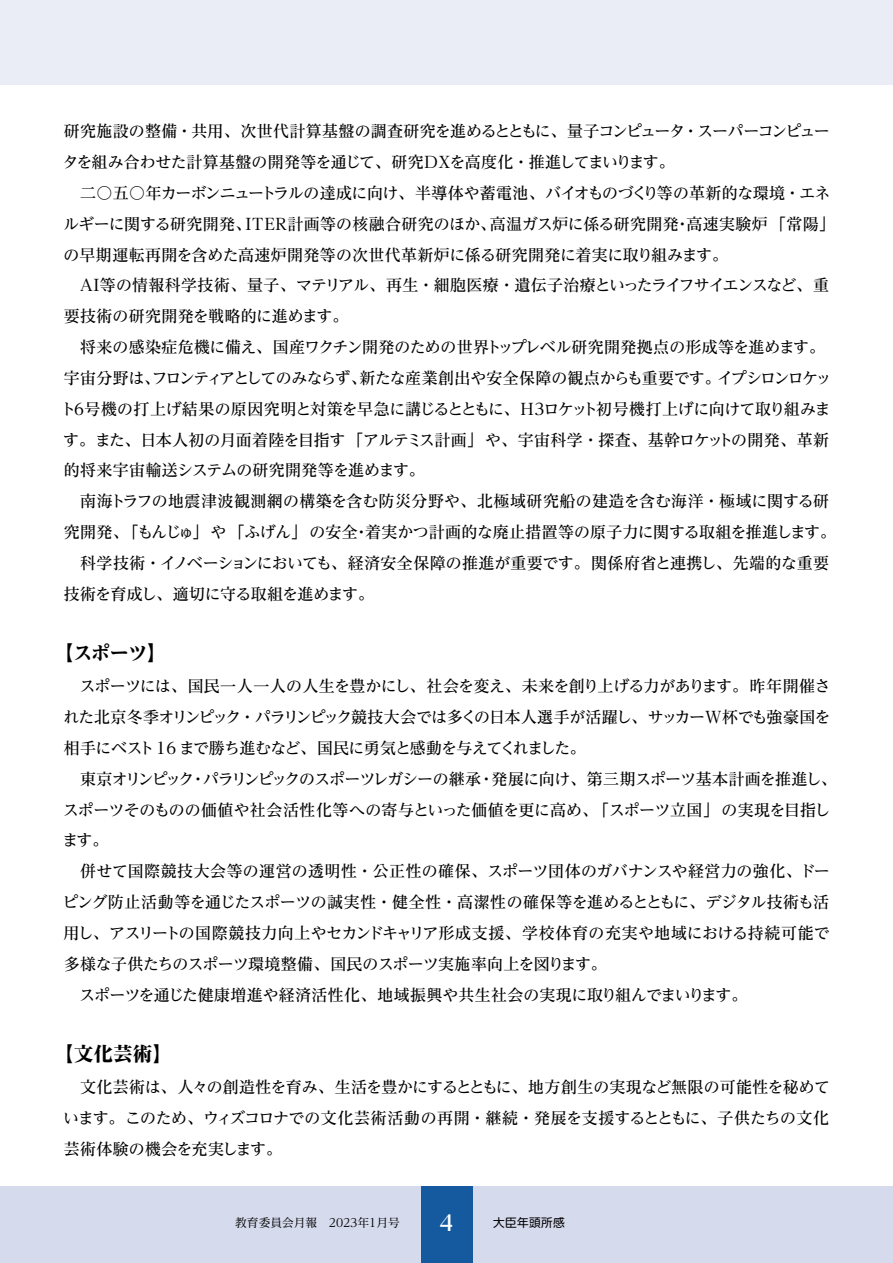
<style>
.page{position:relative;width:893px;height:1263px;background:#fff}
.page>*{position:absolute;margin:0;border:0;box-sizing:border-box;transform-origin:0 0}
.t1{font:700 21.3px "Reim Pro";color:#fff}
.t2{font:800 19.2px "Reim Pro";color:#000}
.t3{font:500 15.9px/30.8px "Reim Pro";letter-spacing:-.02em;color:#000}
.t4{font:11.7px "Reim Pro";color:#000}
.t5{font:11.7px "UD Shin M Go Pro";letter-spacing:.025em;color:#000}
</style>
<div class="page">
<div style="left:0;top:1186px;width:893px;height:77px;background:#d5daec"></div>
<div style="left:0;top:0;width:893px;height:85px;background:#ebedf6"></div>
<div style="left:421px;top:1186px;width:51px;height:77px;background:#15599f"></div>
<p class="t3" style="left:60px;top:116px;width:777px">研究施設の整備・共用、次世代計算基盤の調査研究を進めるとともに、量子コンピュータ・スーパーコンピュータを組み合わせた計算基盤の開発等を通じて、研究ＤＸを高度化・推進してまいります。<br>　二〇五〇年カーボンニュートラルの達成に向け、半導体や蓄電池、バイオものづくり等の革新的な環境・エネルギーに関する研究開発、ＩＴＥＲ計画等の核融合研究のほか、高温ガス炉に係る研究開発・高速実験炉「常陽」の早期運転再開を含めた高速炉開発等の次世代革新炉に係る研究開発に着実に取り組みます。<br>　ＡＩ等の情報科学技術、量子、マテリアル、再生・細胞医療・遺伝子治療といったライフサイエンスなど、重要技術の研究開発を戦略的に進めます。<br>　将来の感染症危機に備え、国産ワクチン開発のための世界トップレベル研究開発拠点の形成等を進めます。宇宙分野は、フロンティアとしてのみならず、新たな産業創出や安全保障の観点からも重要です。イプシロンロケット６号機の打上げ結果の原因究明と対策を早急に講じるとともに、Ｈ３ロケット初号機打上げに向けて取り組みます。また、日本人初の月面着陸を目指す「アルテミス計画」や、宇宙科学・探査、基幹ロケットの開発、革新的将来宇宙輸送システムの研究開発等を進めます。<br>　南海トラフの地震津波観測網の構築を含む防災分野や、北極域研究船の建造を含む海洋・極域に関する研究開発、「もんじゅ」や「ふげん」の安全・着実かつ計画的な廃止措置等の原子力に関する取組を推進します。　科学技術・イノベーションにおいても、経済安全保障の推進が重要です。関係府省と連携し、先端的な重要技術を育成し、適切に守る取組を進めます。</p>
<p class="t2" style="left:54px;top:637px;width:114px">【スポーツ】</p>
<p class="t3" style="left:62px;top:671px;width:776px">　スポーツには、国民一人一人の人生を豊かにし、社会を変え、未来を創り上げる力があります。昨年開催された北京冬季オリンピック・パラリンピック競技大会では多くの日本人選手が活躍し、サッカーＷ杯でも強豪国を相手にベスト 16 まで勝ち進むなど、国民に勇気と感動を与えてくれました。<br>　東京オリンピック・パラリンピックのスポーツレガシーの継承・発展に向け、第三期スポーツ基本計画を推進し、スポーツそのものの価値や社会活性化等への寄与といった価値を更に高め、「スポーツ立国」の実現を目指します。<br>　併せて国際競技大会等の運営の透明性・公正性の確保、スポーツ団体のガバナンスや経営力の強化、ドーピング防止活動等を通じたスポーツの誠実性・健全性・高潔性の確保等を進めるとともに、デジタル技術も活用し、アスリートの国際競技力向上やセカンドキャリア形成支援、学校体育の充実や地域における持続可能で多様な子供たちのスポーツ環境整備、国民のスポーツ実施率向上を図ります。<br>　スポーツを通じた健康増進や経済活性化、地域振興や共生社会の実現に取り組んでまいります。</p>
<p class="t2" style="left:54px;top:1038px;width:119px">【文化芸術】</p>
<p class="t3" style="left:63px;top:1071px;width:768px;text-align:justify">　文化芸術は、人々の創造性を育み、生活を豊かにするとともに、地方創生の実現など無限の可能性を秘めています。このため、ウィズコロナでの文化芸術活動の再開・継続・発展を支援するとともに、子供たちの文化芸術体験の機会を充実します。</p>
<p class="t4" style="left:235px;top:1213px;width:178px">教育委員会月報　2023年1月号　</p>
<h1 class="t1" style="left:440px;top:1205px;width:15px">4</h1>
<p class="t5" style="left:493px;top:1213px;width:73px">大臣年頭所感</p>
</div>
